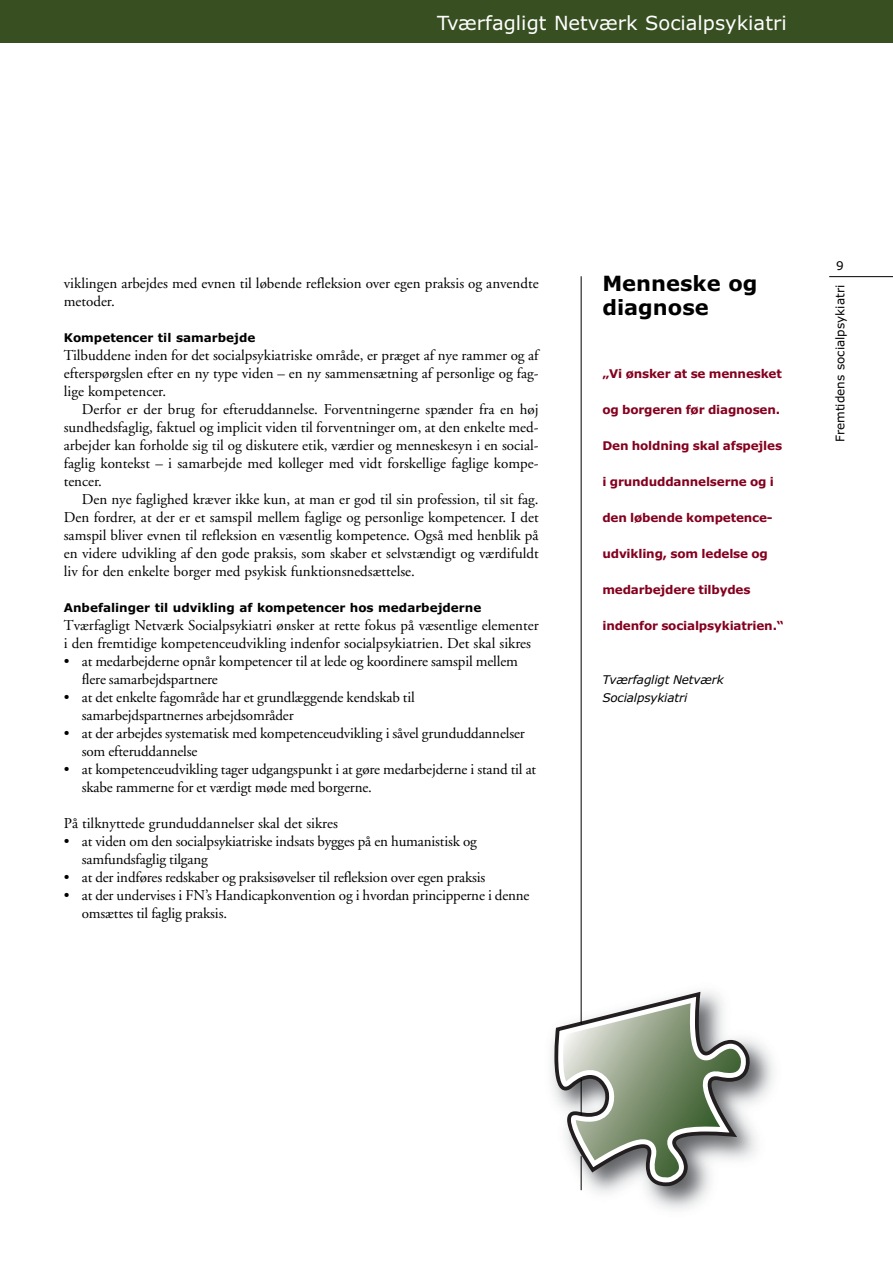
<style>
.page{position:relative;width:893px;height:1263px;background:#fff}
.page>*{position:absolute;margin:0;border:0;box-sizing:border-box;transform-origin:0 0}
.t1{font:700 21px/24px "Verdana";color:#000}
.t2{font:19.5px "Verdana";color:#fff}
.t3{font:15px/18px "Adobe Garamond";letter-spacing:-.01em;color:#000}
.t4{font:700 12px "Verdana";letter-spacing:-.015em;color:#84001e}
.t5{font:700 12px "Verdana";color:#000}
.t6{font:italic 12px/18px "Verdana";letter-spacing:-.015em;color:#000}
.t7{font:12px "Verdana";color:#000}
</style>
<div class="page">
<svg style="left:550px;top:992px;width:201px;height:195px"></svg>
<div style="left:0;top:0;width:893px;height:43px;background:#384f21"></div>
<hr style="left:829px;top:276px;width:64px;height:1px;background:#000">
<hr style="left:581px;top:1156px;width:1px;height:34px;background:#000">
<hr style="left:581px;top:1079px;width:1px;height:36px;background:#000">
<hr style="left:581px;top:276px;width:1px;height:748px;background:#000">
<h2 class="t2" style="left:437px;top:15px;width:351px">Tværfagligt Netværk Socialpsykiatri</h2>
<p class="t3" style="left:64px;top:276px;width:476px">viklingen arbejdes med evnen til løbende refleksion over egen praksis og anvendte metoder.</p>
<p class="t5" style="left:64px;top:333px;width:193px">Kompetencer til samarbejde</p>
<p class="t3" style="left:64px;top:348px;width:476px;text-align:justify">Tilbuddene inden for det socialpsykiatriske område, er præget af nye rammer og af efterspørgslen efter en ny type viden – en ny sammensætning af personlige og fag&shy;lige kompetencer.</p>
<p class="t3" style="left:64px;top:402px;width:476px;text-align:justify;text-indent:18px">Derfor er der brug for efteruddannelse. Forventningerne spænder fra en høj sundhedsfaglig, faktuel og implicit viden til forventninger om, at den enkelte med&shy;arbejder kan forholde sig til og diskutere etik, værdier og menneskesyn i en social&shy;faglig kontekst – i samarbejde med kolleger med vidt forskellige faglige kompe&shy;tencer.</p>
<p class="t3" style="left:64px;top:492px;width:476px;text-align:justify;text-indent:18px">Den nye faglighed kræver ikke kun, at man er god til sin profession, til sit fag.<br>Den fordrer, at der er et samspil mellem faglige og personlige kompetencer. I det samspil bliver evnen til refleksion en væsentlig kompetence. Også med henblik på en videre udvikling af den gode praksis, som skaber et selvstændigt og værdifuldt liv for den enkelte borger med psykisk funktionsnedsættelse.</p>
<p class="t5" style="left:64px;top:603px;width:419px">Anbefalinger til udvikling af kompetencer hos medarbejderne</p>
<p class="t3" style="left:64px;top:618px;width:476px">Tværfagligt Netværk Socialpsykiatri ønsker at rette fokus på væsentlige elementer i den fremtidige kompetenceudvikling indenfor socialpsykiatrien. Det skal sikres</p>
<p class="t3" style="left:82px;top:654px;width:438px;text-indent:-18px">• at medarbejderne opnår kompetencer til at lede og koordinere samspil mellem flere samarbejdspartnere</p>
<p class="t3" style="left:82px;top:690px;width:334px;text-indent:-18px">• at det enkelte fagområde har et grundlæggende kendskab til samarbejdspartnernes arbejdsområder</p>
<p class="t3" style="left:82px;top:726px;width:445px;text-indent:-18px">• at der arbejdes systematisk med kompetenceudvikling i såvel grunduddannelser som efteruddannelse</p>
<p class="t3" style="left:82px;top:762px;width:456px;text-indent:-18px">• at kompetenceudvikling tager udgangspunkt i at gøre medarbejderne i stand til at skabe rammerne for et værdigt møde med borgerne.</p>
<p class="t3" style="left:64px;top:816px;width:276px">På tilknyttede grunduddannelser skal det sikres</p>
<p class="t3" style="left:82px;top:834px;width:397px;text-indent:-18px">• at viden om den socialpsykiatriske indsats bygges på en humanistisk og samfundsfaglig tilgang</p>
<p class="t3" style="left:64px;top:870px;width:423px">• at der indføres redskaber og praksisøvelser til refleksion over egen praksis</p>
<p class="t3" style="left:82px;top:888px;width:449px;text-indent:-18px">• at der undervises i FN’s Handicapkonvention og i hvordan principperne i denne omsættes til faglig praksis.</p>
<h1 class="t1" style="left:602px;top:273px;width:157px">Menneske og diagnose</h1>
<p class="t4" style="left:602px;top:369px;width:181px">„Vi ønsker at se mennesket</p>
<p class="t4" style="left:602px;top:405px;width:179px">og borgeren før diagnosen.</p>
<p class="t4" style="left:602px;top:441px;width:181px">Den holdning skal afspejles</p>
<p class="t4" style="left:602px;top:477px;width:173px">i grunduddannelserne og i</p>
<p class="t4" style="left:602px;top:513px;width:172px">den løbende kompetence -</p>
<p class="t4" style="left:602px;top:549px;width:167px">udvikling, som ledelse og</p>
<p class="t4" style="left:602px;top:585px;width:150px">medarbejdere tilbydes</p>
<p class="t4" style="left:602px;top:621px;width:183px">indenfor socialpsykiatrien.“</p>
<p class="t6" style="left:602px;top:672px;width:123px">Tværfagligt Netværk<br>Socialpsykiatri</p>
<p class="t7" style="left:836px;top:261px;width:9px">9</p>
<p class="t7" style="left:835px;top:442px;width:159px;rotate:-90deg">Fremtidens socialpsykiatri</p>
</div>
